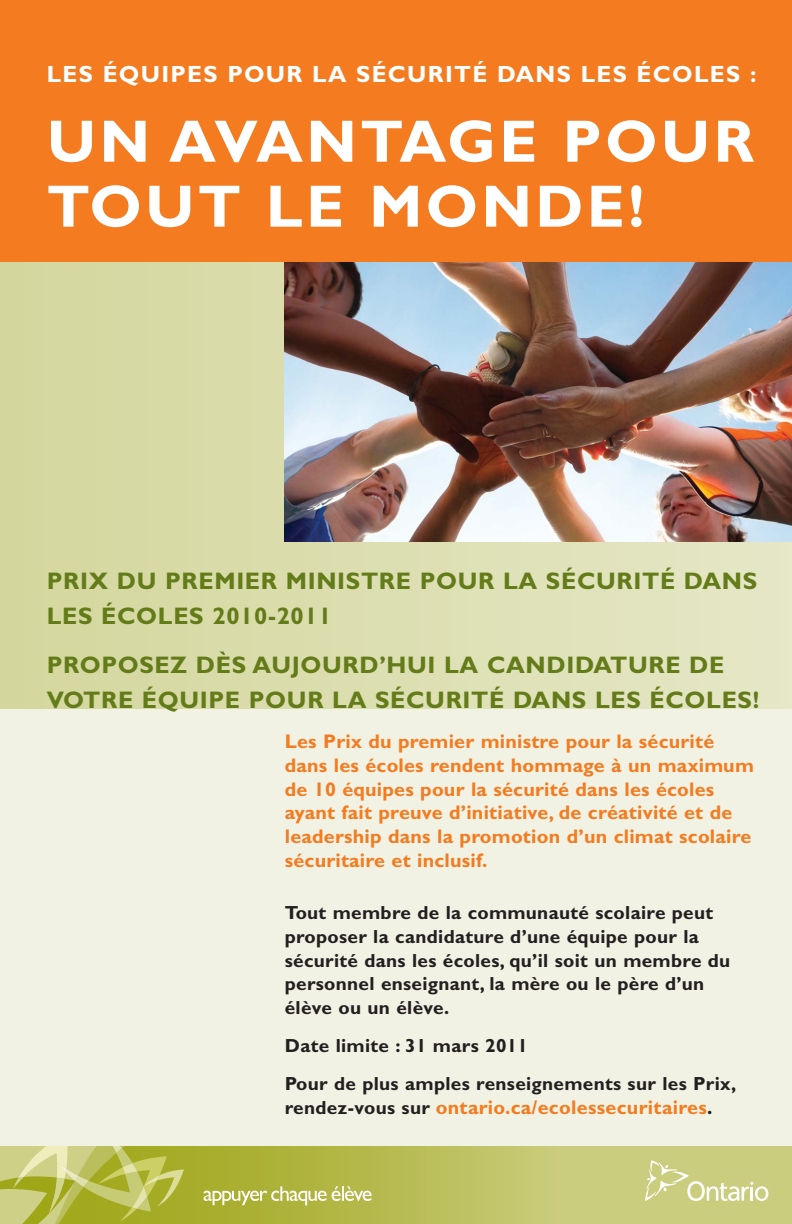
<style>
.page{position:relative;width:792px;height:1224px;background:#fff}
.page>*{position:absolute;margin:0;border:0;box-sizing:border-box;transform-origin:0 0}
.t1{font:700 60px/65px "Gill Sans";letter-spacing:.055em;color:#fff}
.t2{font:700 24px/35px "Gill Sans";letter-spacing:.025em;color:#637b18}
.t3{font:700 23.5px "Gill Sans";letter-spacing:.055em;color:#fff}
.t4{font:700 19.8px/23.7px "Gill Sans";letter-spacing:.01em;color:#f47b20}
.t5{font:700 19px/23.7px "Gill Sans";letter-spacing:.015em;color:#231f20}
.s1{font-size:19px;color:#231f20}
.s2{color:#231f20}
</style>
<div class="page">
<div style="left:0;top:0;width:792px;height:1168px;background:#f1f2e3"></div>
<div style="left:0;top:225px;width:792px;height:483px;background:linear-gradient(to right,#d4d69c,#e5e7c7)"></div>
<svg style="left:185px;top:1146px;width:607px;height:78px"></svg>
<svg style="left:0;top:1146px;width:185px;height:78px"></svg>
<svg style="left:645px;top:1160px;width:123px;height:41px"></svg>
<svg style="left:204px;top:1186px;width:168px;height:19px"></svg>
<img style="left:285px;top:261px;width:507px;height:281px">
<div style="left:0;top:0;width:792px;height:261px;background:#f47b20"></div>
<p class="t3" style="left:47px;top:66px;width:711px">LES ÉQUIPES POUR LA SÉCURITÉ DANS LES ÉCOLES :</p>
<h1 class="t1" style="left:47px;top:116px;width:709px">UN AVANTAGE POUR<br>TOUT LE MONDE!</h1>
<p class="t2" style="left:47px;top:566px;width:712px">PRIX DU PREMIER MINISTRE POUR LA SÉCURITÉ DANS<br>LES ÉCOLES 2010-2011</p>
<p class="t2" style="left:47px;top:650px;width:714px">PROPOSEZ DÈS AUJOURD’HUI LA CANDIDATURE DE<br>VOTRE ÉQUIPE POUR LA SÉCURITÉ DANS LES ÉCOLES!</p>
<p class="t4" style="left:285px;top:732px;width:471px">Les Prix du premier ministre pour la sécurité dans les écoles rendent hommage à un maximum de 10 équipes pour la sécurité dans les écoles ayant fait preuve d’initiative, de créativité et de leadership dans la promotion d’un climat scolaire sécuritaire et inclusif.</p>
<p class="t5" style="left:285px;top:903px;width:447px">Tout membre de la communauté scolaire peut proposer la candidature d’une équipe pour la sécurité dans les écoles, qu’il soit un membre du personnel enseignant, la mère ou le père d’un élève ou un élève.</p>
<p class="t5" style="left:285px;top:1029px;width:453px;line-height:38.1px">Date limite : 31 mars 2011<br>Pour de plus amples renseignements sur les Prix,</p>
<p class="t4" style="left:285px;top:1098px;width:429px"><span class="s1">rendez-vous sur</span> ontario.ca/ecolessecuritaires<span class="s2">.</span></p>
</div>
